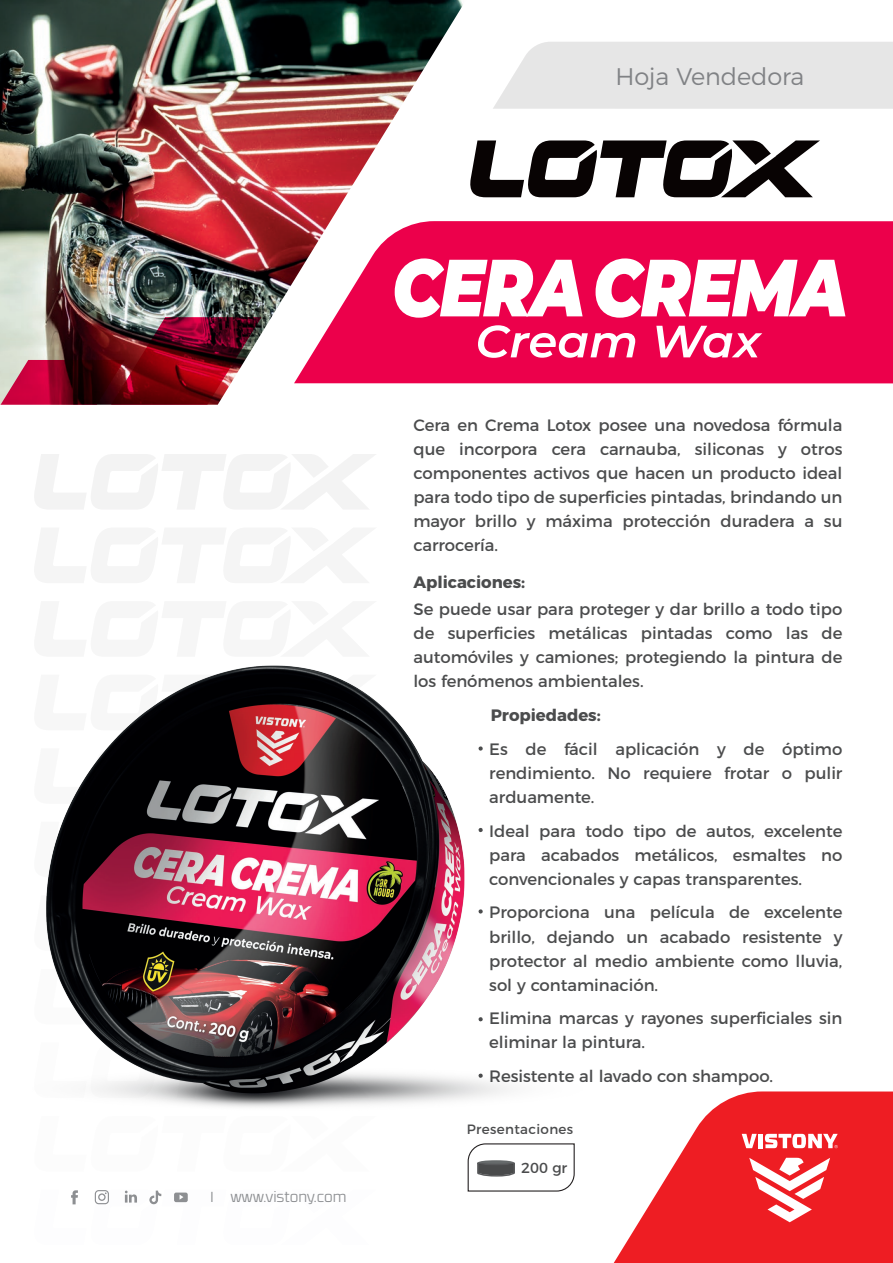
<style>
.page{position:relative;width:893px;height:1263px;background:#fff}
.page>*{position:absolute;margin:0;border:0;box-sizing:border-box;transform-origin:0 0}
.t1{font:300 24px "Montserrat";color:#808285}
.t2{font:16.5px/24px "Montserrat";color:#4b4c4d;text-align:justify}
.t3{font:700 16.5px "Montserrat";color:#4b4c4d}
.t4{font:300 14.55px "RB No 3.1";letter-spacing:-.005em;color:#8d8f92}
.t5{font:14.55px "Montserrat";color:#4b4c4d}
.t6{font:13.5px "Montserrat";letter-spacing:.025em;color:#4b4c4d}
</style>
<div class="page">
<div style="left:493px;top:42px;width:400px;height:67px;background:#e6e6e6"></div>
<svg style="left:613px;top:1091px;width:280px;height:172px;fill:#ee1d23"></svg>
<svg style="left:749px;top:1158px;width:81px;height:64px"></svg>
<svg style="left:742px;top:1134px;width:15px;height:14px"></svg>
<hr style="left:758px;top:1134px;width:4px;height:14px;background:#fff">
<svg style="left:765px;top:1134px;width:73px;height:14px"></svg>
<svg style="left:470px;top:140px;width:350px;height:57px"></svg>
<svg style="left:34px;top:454px;width:342px;height:55px"></svg>
<div style="left:466px;top:221px;width:427px;height:162px;background:#ec004b"></div>
<img style="left:0;top:0;width:466px;height:384px">
<img style="left:0;top:317px;width:262px;height:88px">
<svg style="left:478px;top:325px;width:157px;height:33px"></svg>
<svg style="left:656px;top:326px;width:106px;height:32px"></svg>
<svg style="left:395px;top:258px;width:188px;height:60px"></svg>
<svg style="left:596px;top:258px;width:249px;height:60px"></svg>
<img style="left:46px;top:665px;width:463px;height:540px">
<svg style="left:467px;top:1143px;width:108px;height:49px"></svg>
<h1 class="t1" style="left:615px;top:58px;width:191px">Hoja Vendedora</h1>
<p class="t4" style="left:210px;top:1186px;width:138px">I www.vistony.com</p>
<p class="t2" style="left:413px;top:412px;width:430px">Cera en Crema Lotox posee una novedosa fórmula que incorpora cera carnauba, siliconas y otros componentes activos que hacen un producto ideal para todo tipo de superficies pintadas, brindando un mayor brillo y máxima protección duradera a su carrocería.</p>
<p class="t3" style="left:413px;top:569px;width:113px">Aplicaciones:</p>
<p class="t2" style="left:413px;top:595px;width:430px">Se puede usar para proteger y dar brillo a todo tipo de superficies metálicas pintadas como las de automóviles y camiones; protegiendo la pintura de los fenómenos ambientales.</p>
<p class="t3" style="left:491px;top:702px;width:112px">Propiedades:</p>
<p class="t2" style="left:489px;top:735px;width:355px">Es de fácil aplicación y de óptimo rendimiento. No requiere frotar o pulir arduamente.</p>
<p class="t2" style="left:489px;top:817px;width:355px">Ideal para todo tipo de autos, excelente para acabados metálicos, esmaltes no convencionales y capas transparentes.</p>
<p class="t2" style="left:489px;top:899px;width:355px">Proporciona una película de excelente brillo, dejando un acabado resistente y protector al medio ambiente como lluvia, sol y contaminación.</p>
<p class="t2" style="left:489px;top:1005px;width:355px">Elimina marcas y rayones superficiales sin eliminar la pintura.</p>
<p class="t2" style="left:489px;top:1063px;width:285px">Resistente al lavado con shampoo.</p>
<p class="t6" style="left:467px;top:1118px;width:108px">Presentaciones</p>
<p class="t5" style="left:521px;top:1156px;width:48px">200 gr</p>
</div>
